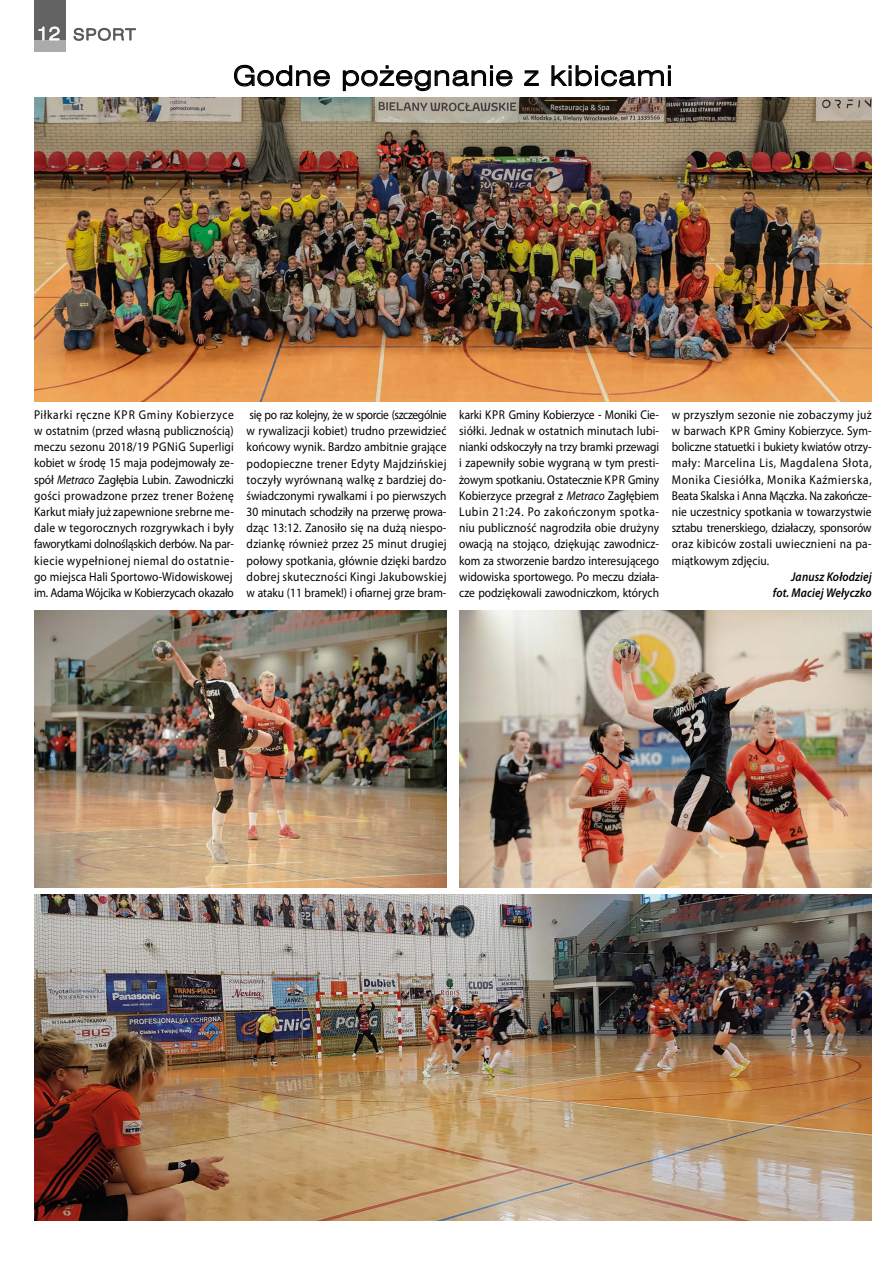
<style>
.page{position:relative;width:893px;height:1263px;background:#fff}
.page>*{position:absolute;margin:0;border:0;box-sizing:border-box;transform-origin:0 0}
.t1{font:27px "Swis 721 Lt Ex EU";letter-spacing:.04em;color:#000}
.t2{font:15.75px "Swis 721 Lt Ex EU";letter-spacing:.075em;color:#575756}
.t3{font:12.75px/16.2px "Myriad Pro";color:#000;text-align:justify;scale:.9 1}
.t4{font:italic 600 12.75px/16.2px "Myriad Pro";letter-spacing:.01em;color:#000;text-align:right;scale:.9 1}
.s1{font-size:18px;color:#fff}
.s2{font-style:italic}
</style>
<div class="page">
<svg style="left:234px;top:64px;width:96px;height:23px"></svg>
<svg style="left:342px;top:65px;width:171px;height:27px"></svg>
<svg style="left:524px;top:70px;width:15px;height:16px"></svg>
<svg style="left:551px;top:65px;width:120px;height:22px"></svg>
<div style="left:668px;top:70px;width:3px;height:16px;border:1px solid #000"></div>
<img style="left:459px;top:610px;width:413px;height:278px">
<img style="left:34px;top:610px;width:412px;height:278px">
<img style="left:34px;top:98px;width:838px;height:304px">
<img style="left:34px;top:894px;width:838px;height:326px">
<div style="left:34px;top:0;width:31px;height:40px;background:#646363"></div>
<div style="left:34px;top:40px;width:31px;height:11px;background:#ababaa"></div>
<svg style="left:38px;top:26px;width:22px;height:15px"></svg>
<svg style="left:73px;top:28px;width:63px;height:13px"></svg>
<p class="t2" style="left:37px;top:25px;width:100px"><span class="s1">12</span> SPORT</p>
<h1 class="t1" style="left:233px;top:60px;width:441px">Godne pożegnanie z kibicami</h1>
<p class="t3" style="left:34px;top:406px;width:224px">Piłkarki ręczne KPR Gminy Kobierzyce w ostatnim (przed własną publicznością) meczu sezonu 2018/19 PGNiG Superligi kobiet w środę 15 maja podejmowały ze&shy;spół <span class="s2">Metraco</span> Zagłębia Lubin. Zawodniczki gości prowadzone przez trener Bożenę Karkut miały już zapewnione srebrne me&shy;dale w tegorocznych rozgrywkach i były faworytkami dolnośląskich derbów. Na par&shy;kiecie wypełnionej niemal do ostatnie&shy;go miejsca Hali Sportowo-Widowiskowej im. Adama Wójcika w Kobierzycach okazało</p>
<p class="t3" style="left:247px;top:406px;width:224px">się po raz kolejny, że w sporcie (szczególnie w rywalizacji kobiet) trudno przewidzieć końcowy wynik. Bardzo ambitnie grające podopieczne trener Edyty Majdzińskiej toczyły wyrównaną walkę z bardziej do&shy;świadczonymi rywalkami i po pierwszych 30 minutach schodziły na przerwę prowa&shy;dząc 13:12. Zanosiło się na dużą niespo&shy;dziankę również przez 25 minut drugiej połowy spotkania, głównie dzięki bardzo dobrej skuteczności Kingi Jakubowskiej w ataku (11 bramek!) i ofiarnej grze bram-</p>
<p class="t3" style="left:459px;top:406px;width:224px">karki KPR Gminy Kobierzyce - Moniki Cie&shy;siółki. Jednak w ostatnich minutach lubi&shy;nianki odskoczyły na trzy bramki przewagi i zapewniły sobie wygraną w tym presti&shy;żowym spotkaniu. Ostatecznie KPR Gminy Kobierzyce przegrał z <span class="s2">Metraco</span> Zagłębiem Lubin 21:24. Po zakończonym spotka&shy;niu publiczność nagrodziła obie drużyny owacją na stojąco, dziękując zawodnicz&shy;kom za stworzenie bardzo interesującego widowiska sportowego. Po meczu działa&shy;cze podziękowali zawodniczkom, których</p>
<p class="t3" style="left:672px;top:406px;width:224px">w przyszłym sezonie nie zobaczymy już w barwach KPR Gminy Kobierzyce. Sym&shy;boliczne statuetki i bukiety kwiatów otrzy&shy;mały: Marcelina Lis, Magdalena Słota, Monika Ciesiółka, Monika Kaźmierska, Beata Skalska i Anna Mączka. Na zakończe&shy;nie uczestnicy spotkania w towarzystwie sztabu trenerskiego, działaczy, sponsorów oraz kibiców zostali uwiecznieni na pa&shy;miątkowym zdjęciu.</p>
<p class="t4" style="left:773px;top:568px;width:112px">Janusz Kołodziej fot. Maciej Wełyczko</p>
</div>
